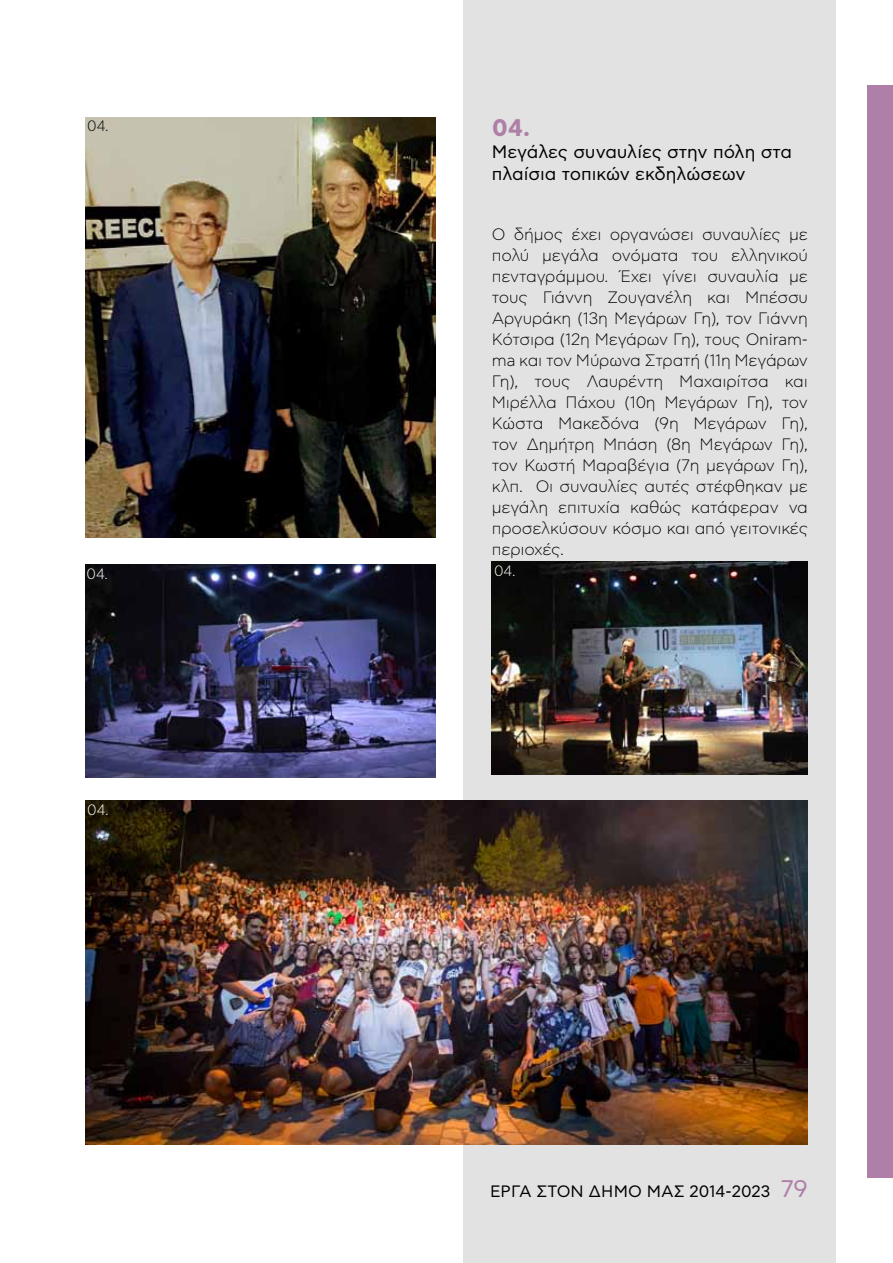
<style>
.page{position:relative;width:893px;height:1263px;background:#fff}
.page>*{position:absolute;margin:0;border:0;box-sizing:border-box;transform-origin:0 0}
.t1{font:700 24px "Asty CF Std";color:#af80a7}
.t2{font:18px/21.6px "Asty CF Std";color:#000}
.t3{font:300 16.5px/21px "Asty CF Std";letter-spacing:-.01em;color:#000;text-align:justify}
.t4{font:16.5px "Asty CF Std";color:#000}
.t5{font:300 15px "Asty CF Std";color:#fff}
.t6{font:300 15px "Asty CF Std";color:#000}
.s1{font-size:24px;color:#af80a7}
</style>
<div class="page">
<div style="left:463px;top:0;width:373px;height:1263px;background:#e2e2e2"></div>
<div style="left:867px;top:85px;width:26px;height:1093px;background:#af80a7"></div>
<img style="left:85px;top:117px;width:350px;height:420px">
<img style="left:492px;top:562px;width:316px;height:212px">
<img style="left:85px;top:801px;width:723px;height:343px">
<img style="left:85px;top:564px;width:350px;height:213px">
<p class="t6" style="left:87px;top:118px;width:23px">04.</p>
<h1 class="t1" style="left:492px;top:114px;width:40px">04.</h1>
<p class="t2" style="left:492px;top:142px;width:302px">Μεγάλες συναυλίες στην πόλη στα πλαίσια τοπικών εκδηλώσεων</p>
<p class="t3" style="left:492px;top:224px;width:318px">Ο δήμος έχει οργανώσει συναυλίες με πολύ μεγάλα ονόματα του ελληνικού πενταγράμμου. Έχει γίνει συναυλία με τους Γιάννη Ζουγανέλη και Μπέσσυ Αργυράκη (13η Μεγάρων Γη), τον Γιάννη Κότσιρα (12η Μεγάρων Γη), τους Oniram&shy;ma και τον Μύρωνα Στρατή (11η Μεγάρων Γη), τους Λαυρέντη Μαχαιρίτσα και Μιρέλλα Πάχου (10η Μεγάρων Γη), τον Κώστα Μακεδόνα (9η Μεγάρων Γη), τον Δημήτρη Μπάση (8η Μεγάρων Γη), τον Κωστή Μαραβέγια (7η μεγάρων Γη), κλπ. Οι συναυλίες αυτές στέφθηκαν με μεγάλη επιτυχία καθώς κατάφεραν να προσελκύσουν κόσμο και από γειτονικές περιοχές.</p>
<p class="t5" style="left:87px;top:565px;width:23px">04.</p>
<p class="t5" style="left:494px;top:563px;width:23px">04.</p>
<p class="t5" style="left:87px;top:801px;width:23px">04.</p>
<p class="t4" style="left:490px;top:1182px;width:319px">ΕΡΓΑ ΣΤΟN ΔΗΜΟ ΜΑΣ 2014-2023 <span class="s1">79</span></p>
</div>
